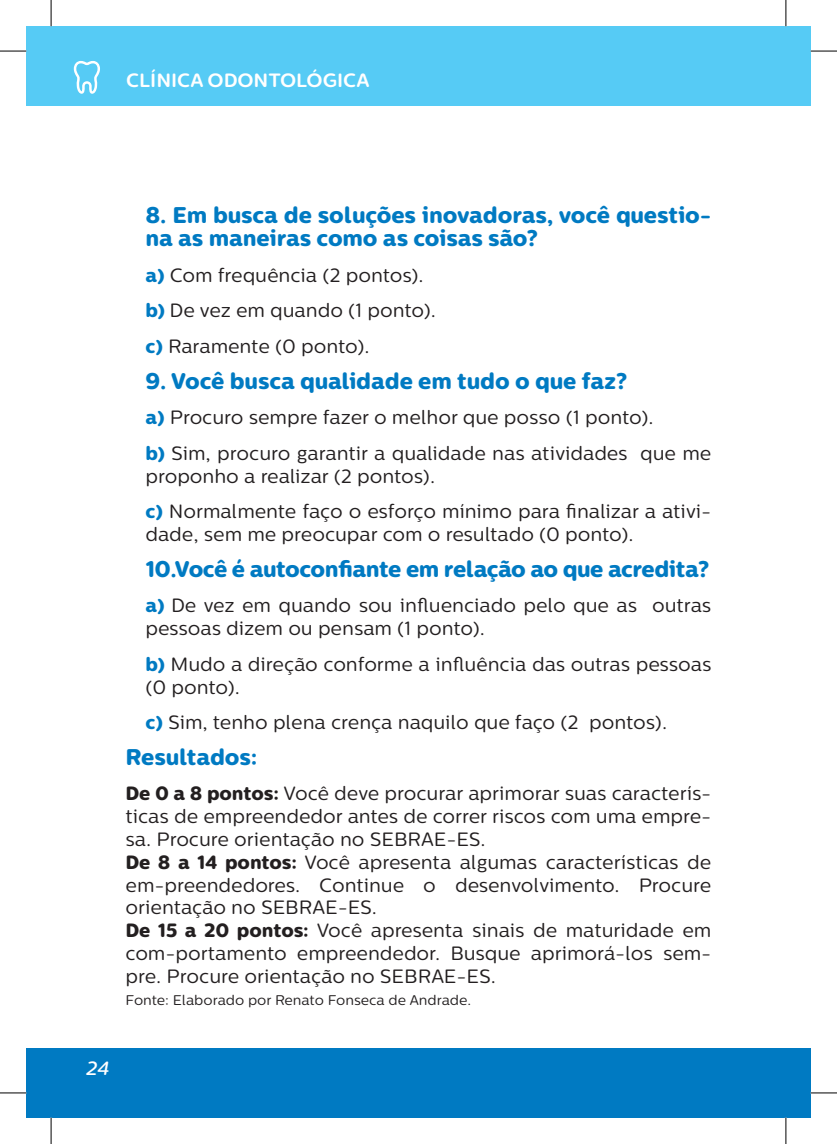
<style>
.page{position:relative;width:837px;height:1144px;background:#fff}
.page>*{position:absolute;margin:0;border:0;box-sizing:border-box;transform-origin:0 0}
.t1{font:800 22.75px/22.8px "Centrale Sans Rounded";letter-spacing:-.005em;color:#007ac2}
.t2{font:19.25px/22.8px "Centrale Sans Rounded";letter-spacing:-.005em;color:#231f20}
.t3{font:700 19.25px "Centrale Sans Rounded";letter-spacing:-.005em;color:#fff}
.t4{font:19.25px "Centrale Sans Rounded Medium Itali";color:#fff}
.t5{font:14px "Centrale Sans Rounded";letter-spacing:-.005em;color:#231f20}
.s1{font-weight:800;color:#007ac2}
.s2{font-weight:800}
</style>
<div class="page">
<div style="left:26px;top:1048px;width:759px;height:70px;background:#007ac2"></div>
<div style="left:785px;top:1048px;width:25px;height:70px;background:#007ac2"></div>
<div style="left:26px;top:26px;width:759px;height:80px;background:#56cbf5"></div>
<div style="left:785px;top:26px;width:25px;height:80px;background:#56cbf5"></div>
<svg style="left:74px;top:61px;width:26px;height:33px"></svg>
<svg style="left:0;top:51px;width:26px;height:1px"></svg>
<svg style="left:810px;top:51px;width:26px;height:1px"></svg>
<svg style="left:0;top:1092px;width:26px;height:1px"></svg>
<svg style="left:810px;top:1092px;width:26px;height:1px"></svg>
<svg style="left:51px;top:0;width:1px;height:26px"></svg>
<svg style="left:51px;top:1118px;width:1px;height:26px"></svg>
<svg style="left:785px;top:0;width:1px;height:26px"></svg>
<svg style="left:785px;top:1118px;width:1px;height:26px"></svg>
<p class="t3" style="left:126px;top:68px;width:245px">CLÍNICA ODONTOLÓGICA</p>
<p class="t1" style="left:145px;top:204px;width:567px">8. Em busca de soluções inovadoras, você questio&shy;na as maneiras como as coisas são?</p>
<p class="t2" style="left:145px;top:257px;width:292px;line-height:35.7px"><span class="s1">a)</span> Com frequência (2 pontos). <span class="s1">b)</span> De vez em quando (1 ponto). <span class="s1">c)</span> Raramente (0 ponto).</p>
<p class="t1" style="left:145px;top:370px;width:484px">9. Você busca qualidade em tudo o que faz?</p>
<p class="t2" style="left:145px;top:400px;width:567px;line-height:35.7px"><span class="s1">a)</span> Procuro sempre fazer o melhor que posso (1 ponto).<br><span class="s1">b)</span> Sim, procuro garantir a qualidade nas atividades que me</p>
<p class="t2" style="left:145px;top:458px;width:567px;line-height:35.7px">proponho a realizar (2 pontos).<br><span class="s1">c)</span> Normalmente faço o esforço mínimo para finalizar a ativi-</p>
<p class="t2" style="left:145px;top:523px;width:489px">dade, sem me preocupar com o resultado (0 ponto).</p>
<p class="t1" style="left:145px;top:558px;width:566px">10.Você é autoconfiante em relação ao que acredita?</p>
<p class="t2" style="left:145px;top:594px;width:567px"><span class="s1">a)</span> De vez em quando sou influenciado pelo que as outras pessoas dizem ou pensam (1 ponto).</p>
<p class="t2" style="left:145px;top:653px;width:567px"><span class="s1">b)</span> Mudo a direção conforme a influência das outras pessoas (0 ponto).</p>
<p class="t2" style="left:145px;top:711px;width:523px"><span class="s1">c)</span> Sim, tenho plena crença naquilo que faço (2 pontos).</p>
<p class="t1" style="left:125px;top:746px;width:133px">Resultados:</p>
<p class="t2" style="left:125px;top:782px;width:587px"><span class="s2">De 0 a 8 pontos:</span> Você deve procurar aprimorar suas caracterís&shy;ticas de empreendedor antes de correr riscos com uma empre&shy;sa. Procure orientação no SEBRAE-ES.<br><span class="s2">De 8 a 14 pontos:</span> Você apresenta algumas características de em-preendedores. Continue o desenvolvimento. Procure orientação no SEBRAE-ES.<br><span class="s2">De 15 a 20 pontos:</span> Você apresenta sinais de maturidade em com-portamento empreendedor. Busque aprimorá-los sem&shy;pre. Procure orientação no SEBRAE-ES.</p>
<p class="t5" style="left:125px;top:992px;width:347px">Fonte: Elaborado por Renato Fonseca de Andrade.</p>
<p class="t4" style="left:86px;top:1057px;width:25px">24</p>
</div>
